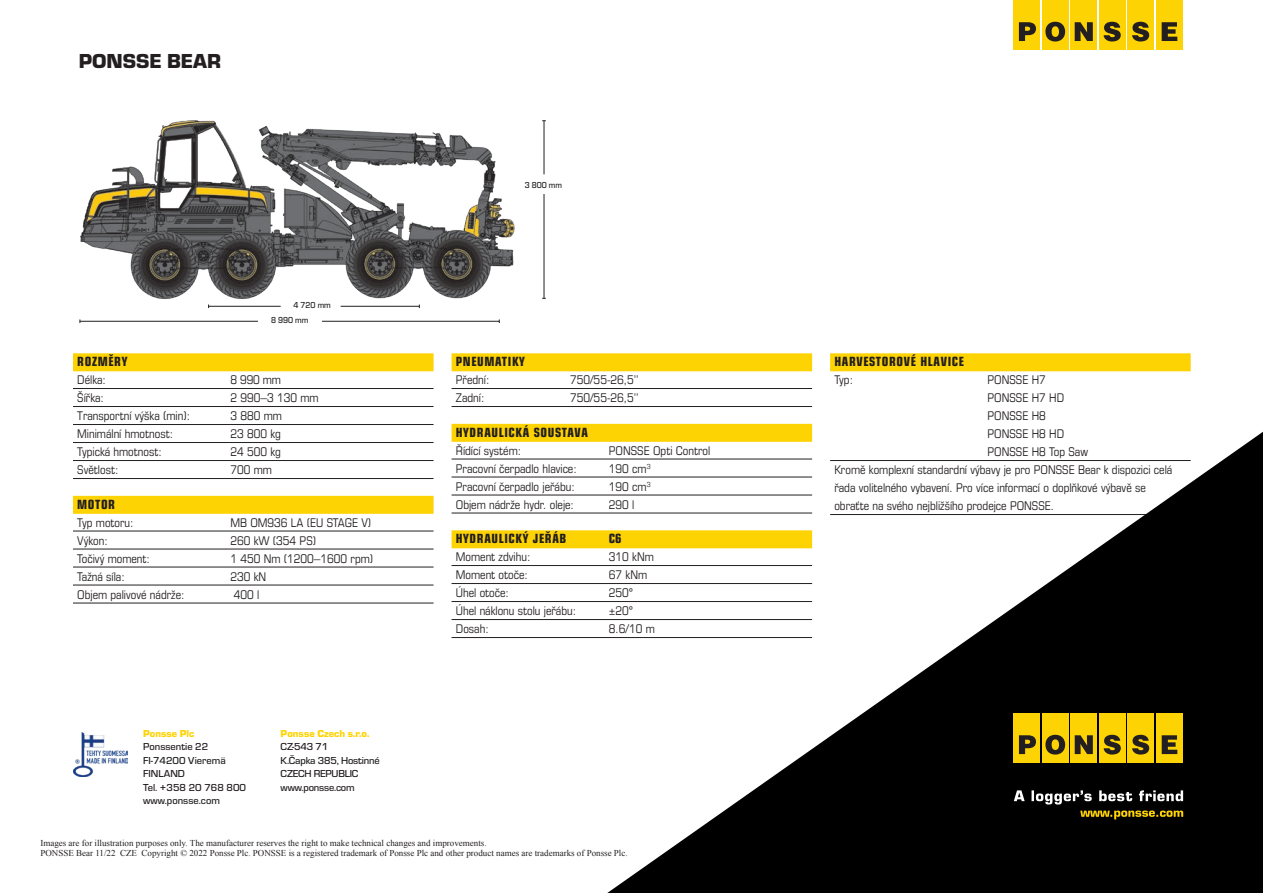
<style>
.page{position:relative;width:1263px;height:893px;background:#fff}
.page>*{position:absolute;margin:0;border:0;box-sizing:border-box;transform-origin:0 0}
.t1{font:900 21px "Eurostile";color:#231f20}
.t2{font:700 condensed 12.75px "Eurostile LT Pro";letter-spacing:.05em;color:#231f20}
.t3{font:condensed 12px "Eurostile LT Pro";color:#231f20}
.t4{font:500 10.5px/13.5px "Eurostile";color:#231f20}
.t5{font:500 10.5px/13.5px "Eurostile";letter-spacing:-.02em;color:#231f20}
.t6{font:900 10.5px "Eurostile";color:#fed304}
.t7{font:9px/10.8px "Times New Roman";color:#231f20}
.t8{font:500 9px "Eurostile";color:#231f20;scale:.9 1}
</style>
<div class="page">
<img style="left:79px;top:120px;width:436px;height:201px">
<hr style="left:544px;top:121px;width:1px;height:53px;background:#231f20">
<hr style="left:80px;top:321px;width:184px;height:1px;background:#231f20">
<hr style="left:544px;top:186px;width:1px;height:112px;background:#231f20">
<hr style="left:277px;top:321px;width:222px;height:1px;background:#231f20">
<div style="left:258px;top:317px;width:63px;height:15px;background:#fff"></div>
<div style="left:523px;top:182px;width:41px;height:11px;background:#fff"></div>
<hr style="left:209px;top:306px;width:72px;height:1px;background:#231f20">
<hr style="left:341px;top:306px;width:78px;height:1px;background:#231f20">
<div style="left:1014px;top:0;width:26px;height:50px;background:#fed304"></div>
<div style="left:1042px;top:0;width:26px;height:50px;background:#fed304"></div>
<div style="left:1071px;top:0;width:26px;height:50px;background:#fed304"></div>
<div style="left:1099px;top:0;width:26px;height:50px;background:#fed304"></div>
<div style="left:1127px;top:0;width:27px;height:50px;background:#fed304"></div>
<div style="left:1156px;top:0;width:26px;height:50px;background:#fed304"></div>
<svg style="left:1075px;top:22px;width:18px;height:19px"></svg>
<svg style="left:1104px;top:22px;width:17px;height:20px"></svg>
<svg style="left:1162px;top:22px;width:15px;height:19px"></svg>
<svg style="left:1019px;top:22px;width:17px;height:19px"></svg>
<svg style="left:1045px;top:22px;width:20px;height:20px"></svg>
<svg style="left:1132px;top:22px;width:17px;height:20px"></svg>
<div style="left:73px;top:353px;width:361px;height:18px;background:#fed304"></div>
<hr style="left:73px;top:388px;width:361px;height:1px;background:#231f20">
<hr style="left:73px;top:406px;width:361px;height:1px;background:#231f20">
<hr style="left:73px;top:424px;width:361px;height:1px;background:#231f20">
<hr style="left:73px;top:442px;width:361px;height:1px;background:#231f20">
<hr style="left:73px;top:460px;width:361px;height:1px;background:#231f20">
<hr style="left:73px;top:478px;width:361px;height:1px;background:#231f20">
<div style="left:73px;top:496px;width:361px;height:18px;background:#fed304"></div>
<hr style="left:73px;top:531px;width:361px;height:1px;background:#231f20">
<hr style="left:73px;top:549px;width:361px;height:1px;background:#231f20">
<hr style="left:73px;top:567px;width:361px;height:1px;background:#231f20">
<hr style="left:73px;top:585px;width:361px;height:1px;background:#231f20">
<hr style="left:73px;top:603px;width:361px;height:1px;background:#231f20">
<div style="left:452px;top:353px;width:360px;height:18px;background:#fed304"></div>
<hr style="left:452px;top:388px;width:360px;height:1px;background:#231f20">
<hr style="left:452px;top:406px;width:360px;height:1px;background:#231f20">
<div style="left:452px;top:424px;width:360px;height:18px;background:#fed304"></div>
<hr style="left:452px;top:459px;width:360px;height:1px;background:#231f20">
<hr style="left:452px;top:477px;width:360px;height:1px;background:#231f20">
<hr style="left:452px;top:495px;width:360px;height:1px;background:#231f20">
<hr style="left:452px;top:513px;width:360px;height:1px;background:#231f20">
<div style="left:452px;top:530px;width:360px;height:18px;background:#fed304"></div>
<hr style="left:452px;top:565px;width:360px;height:1px;background:#231f20">
<hr style="left:452px;top:583px;width:360px;height:1px;background:#231f20">
<hr style="left:452px;top:601px;width:360px;height:1px;background:#231f20">
<hr style="left:452px;top:619px;width:360px;height:1px;background:#231f20">
<hr style="left:452px;top:637px;width:360px;height:1px;background:#231f20">
<div style="left:830px;top:353px;width:361px;height:18px;background:#fed304"></div>
<img style="left:73px;top:732px;width:54px;height:45px">
<svg style="left:607px;top:432px;width:656px;height:461px"></svg>
<div style="left:1014px;top:713px;width:26px;height:49px;background:#fed304"></div>
<div style="left:1042px;top:713px;width:26px;height:49px;background:#fed304"></div>
<div style="left:1071px;top:713px;width:26px;height:49px;background:#fed304"></div>
<div style="left:1099px;top:713px;width:26px;height:49px;background:#fed304"></div>
<div style="left:1127px;top:713px;width:27px;height:49px;background:#fed304"></div>
<div style="left:1156px;top:713px;width:26px;height:49px;background:#fed304"></div>
<svg style="left:1075px;top:735px;width:18px;height:19px"></svg>
<svg style="left:1104px;top:735px;width:17px;height:20px"></svg>
<svg style="left:1162px;top:735px;width:15px;height:19px"></svg>
<svg style="left:1019px;top:735px;width:17px;height:19px"></svg>
<svg style="left:1045px;top:735px;width:20px;height:20px"></svg>
<svg style="left:1132px;top:735px;width:17px;height:20px"></svg>
<svg style="left:1080px;top:810px;width:103px;height:9px"></svg>
<svg style="left:1014px;top:790px;width:169px;height:14px"></svg>
<h1 class="t1" style="left:79px;top:46px;width:144px">PONSSE BEAR</h1>
<p class="t8" style="left:294px;top:299px;width:43px">4 720 mm</p>
<p class="t8" style="left:271px;top:314px;width:43px">8 990 mm</p>
<p class="t2" style="left:77px;top:354px;width:52px">ROZMĚRY</p>
<p class="t3" style="left:77px;top:373px;width:30px">Délka:</p>
<p class="t3" style="left:230px;top:373px;width:52px">8 990 mm</p>
<p class="t3" style="left:77px;top:391px;width:28px">Šířka:</p>
<p class="t3" style="left:230px;top:391px;width:90px">2 990–3 130 mm</p>
<p class="t3" style="left:77px;top:409px;width:114px">Transportní výška (min):</p>
<p class="t3" style="left:230px;top:409px;width:53px">3 880 mm</p>
<p class="t3" style="left:77px;top:427px;width:97px">Minimální hmotnost:</p>
<p class="t3" style="left:230px;top:427px;width:52px">23 800 kg</p>
<p class="t3" style="left:77px;top:445px;width:86px">Typická hmotnost:</p>
<p class="t3" style="left:230px;top:445px;width:52px">24 500 kg</p>
<p class="t3" style="left:77px;top:463px;width:43px">Světlost:</p>
<p class="t3" style="left:230px;top:463px;width:43px">700 mm</p>
<p class="t2" style="left:77px;top:496px;width:39px">MOTOR</p>
<p class="t3" style="left:77px;top:515px;width:58px">Typ motoru:</p>
<p class="t3" style="left:230px;top:515px;width:142px">MB OM936 LA (EU STAGE V)</p>
<p class="t3" style="left:77px;top:533px;width:32px">Výkon:</p>
<p class="t3" style="left:230px;top:533px;width:87px">260 kW (354 PS)</p>
<p class="t3" style="left:77px;top:551px;width:74px">Točivý moment:</p>
<p class="t3" style="left:230px;top:551px;width:144px">1 450 Nm (1200–1600 rpm)</p>
<p class="t3" style="left:77px;top:569px;width:49px">Tažná síla:</p>
<p class="t3" style="left:230px;top:569px;width:37px">230 kN</p>
<p class="t3" style="left:77px;top:587px;width:109px">Objem palivové nádrže:</p>
<p class="t3" style="left:234px;top:587px;width:27px">400 l</p>
<p class="t6" style="left:143px;top:726px;width:53px">Ponsse Plc</p>
<p class="t4" style="left:143px;top:740px;width:104px">Ponssentie 22<br>FI-74200 Vieremä<br>FINLAND<br>Tel. +358 20 768 800 www.ponsse.com</p>
<p class="t6" style="left:281px;top:726px;width:90px">Ponsse Czech s.r.o.</p>
<p class="t5" style="left:281px;top:740px;width:101px">CZ-543 71<br>K.Čapka 385, Hostinné<br>CZECH REPUBLIC www.ponsse.com</p>
<p class="t8" style="left:525px;top:179px;width:43px">3 800 mm</p>
<p class="t2" style="left:456px;top:354px;width:71px">PNEUMATIKY</p>
<p class="t3" style="left:456px;top:373px;width:35px">Přední:</p>
<p class="t3" style="left:570px;top:373px;width:70px">750/55-26,5’’</p>
<p class="t3" style="left:456px;top:391px;width:30px">Zadní:</p>
<p class="t3" style="left:570px;top:391px;width:70px">750/55-26,5’’</p>
<p class="t2" style="left:456px;top:424px;width:134px">HYDRAULICKÁ SOUSTAVA</p>
<p class="t3" style="left:456px;top:443px;width:67px">Řídící systém:</p>
<p class="t3" style="left:609px;top:443px;width:103px">PONSSE Opti Control</p>
<p class="t3" style="left:456px;top:461px;width:122px">Pracovní čerpadlo hlavice:</p>
<p class="t3" style="left:609px;top:461px;width:43px">190 cm<sup>3</sup></p>
<p class="t3" style="left:456px;top:479px;width:120px">Pracovní čerpadlo jeřábu:</p>
<p class="t3" style="left:609px;top:479px;width:43px">190 cm<sup>3</sup></p>
<p class="t3" style="left:456px;top:497px;width:120px">Objem nádrže hydr. oleje:</p>
<p class="t3" style="left:609px;top:497px;width:27px">290 l</p>
<p class="t2" style="left:456px;top:531px;width:112px">HYDRAULICKÝ JEŘÁB</p>
<p class="t2" style="left:609px;top:531px;width:14px">C6</p>
<p class="t3" style="left:456px;top:550px;width:76px">Moment zdvihu:</p>
<p class="t3" style="left:609px;top:550px;width:46px">310 kNm</p>
<p class="t3" style="left:456px;top:568px;width:74px">Moment otoče:</p>
<p class="t3" style="left:609px;top:568px;width:40px">67 kNm</p>
<p class="t3" style="left:456px;top:586px;width:55px">Úhel otoče:</p>
<p class="t3" style="left:609px;top:586px;width:26px">250°</p>
<p class="t3" style="left:456px;top:604px;width:122px">Úhel náklonu stolu jeřábu:</p>
<p class="t3" style="left:609px;top:604px;width:26px">±20°</p>
<p class="t3" style="left:456px;top:622px;width:34px">Dosah:</p>
<p class="t3" style="left:609px;top:622px;width:48px">8.6/10 m</p>
<p class="t7" style="left:40px;top:837px;width:589px">Images are for illustration purposes only. The manufacturer reserves the right to make technical changes and improvements.<br>PONSSE Bear 11/22 CZE Copyright © 2022 Ponsse Plc. PONSSE is a registered trademark of Ponsse Plc and other product names are trademarks of Ponsse Plc.</p>
<p class="t2" style="left:834px;top:354px;width:131px">HARVESTOROVÉ HLAVICE</p>
<p class="t3" style="left:834px;top:373px;width:20px">Typ:</p>
<p class="t3" style="left:987px;top:373px;width:60px">PONSSE H7</p>
<p class="t3" style="left:987px;top:391px;width:78px">PONSSE H7 HD</p>
<p class="t3" style="left:987px;top:409px;width:60px">PONSSE H8</p>
<p class="t3" style="left:987px;top:427px;width:78px">PONSSE H8 HD</p>
<p class="t3" style="left:987px;top:445px;width:102px">PONSSE H8 Top Saw</p>
<p class="t3" style="left:834px;top:463px;width:339px">Kromě komplexní standardní výbavy je pro PONSSE Bear k dispozici celá</p>
<p class="t3" style="left:834px;top:481px;width:313px">řada volitelného vybavení. Pro více informací o doplňkové výbavě se</p>
<p class="t3" style="left:834px;top:499px;width:221px">obraťte na svého nejbližšího prodejce PONSSE.</p>
</div>
